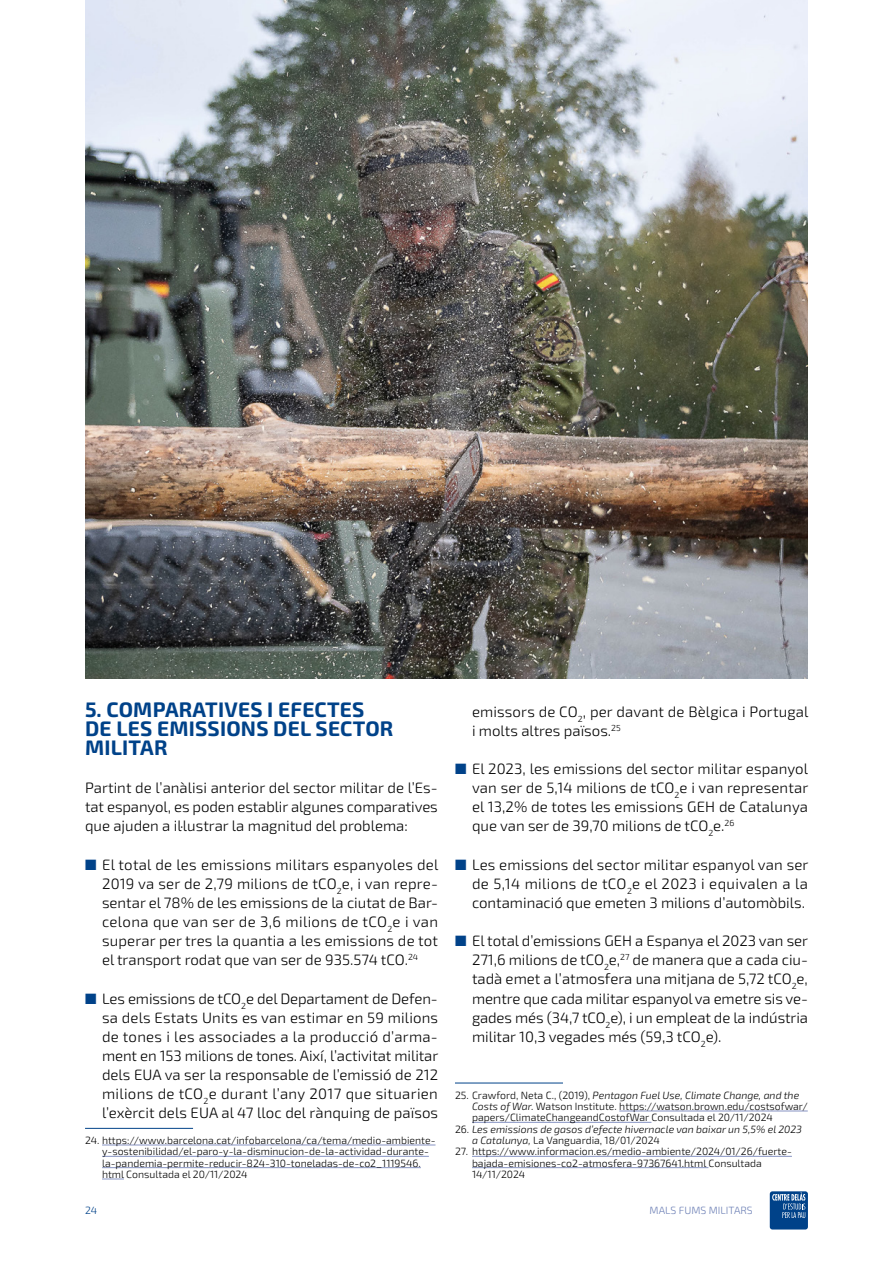
<style>
.page{position:relative;width:893px;height:1263px;background:#fff}
.page>*{position:absolute;margin:0;border:0;box-sizing:border-box;transform-origin:0 0}
.t1{font:700 21px/19.2px "Exo 2.0";letter-spacing:.01em;color:#004289}
.t2{font:300 15px/19.2px "Exo 2.0";color:#000;text-align:justify}
.t3{font:300 10.5px/11.4px "Exo 2.0";color:#000}
.t4{font:italic 300 10.5px/11.4px "Exo 2.0";color:#000}
.t5{font:300 10.5px "Exo 2.0";color:#6d80b6}
.t6{font:300 10.5px "Exo 2.0";color:#004289}
.s1{color:#004289}
.s2{font-style:italic}
.s3{font-style:normal}
</style>
<div class="page">
<div style="left:770px;top:1191px;width:38px;height:38px;background:#004289;border-radius:3px"></div>
<svg style="left:772px;top:1192px;width:33px;height:26px"></svg>
<hr style="left:85px;top:1128px;width:108px;height:1px;background:#004289">
<hr style="left:102px;top:1145px;width:334px;height:1px;background:#8693c2">
<hr style="left:102px;top:1156px;width:327px;height:1px;background:#8693c2">
<hr style="left:102px;top:1167px;width:319px;height:1px;background:#8693c2">
<svg style="left:102px;top:1179px;width:22px;height:1px"></svg>
<hr style="left:455px;top:1083px;width:108px;height:1px;background:#004289">
<hr style="left:619px;top:1111px;width:189px;height:1px;background:#8693c2">
<hr style="left:472px;top:1122px;width:179px;height:1px;background:#8693c2">
<hr style="left:472px;top:1156px;width:320px;height:1px;background:#8693c2">
<hr style="left:472px;top:1167px;width:236px;height:1px;background:#8693c2">
<img style="left:85px;top:0;width:723px;height:678px">
<h1 class="t1" style="left:85px;top:700px;width:310px">5. COMPARATIVES I EFECTES<br>DE LES EMISSIONS DEL SECTOR<br>MILITAR</h1>
<p class="t2" style="left:85px;top:778px;width:354px">Partint de l’anàlisi anterior del sector militar de l’Es&shy;tat espanyol, es poden establir algunes comparatives que ajuden a il·lustrar la magnitud del problema:</p>
<p class="t2" style="left:102px;top:855px;width:338px;text-indent:-17px"><span class="s1">■</span> El total de les emissions militars espanyoles del 2019 va ser de 2,79 milions de tCO<sub>2</sub>e, i van repre&shy;sentar el 78% de les emissions de la ciutat de Bar&shy;celona que van ser de 3,6 milions de tCO<sub>2</sub>e i van superar per tres la quantia a les emissions de tot el transport rodat que van ser de 935.574 tCO.<sup>24</sup></p>
<p class="t2" style="left:102px;top:989px;width:338px;text-indent:-17px"><span class="s1">■</span> Les emissions de tCO<sub>2</sub>e del Departament de Defen&shy;sa dels Estats Units es van estimar en 59 milions de tones i les associades a la producció d’arma&shy;ment en 153 milions de tones. Així, l’activitat militar dels EUA va ser la responsable de l’emissió de 212 milions de tCO<sub>2</sub>e durant l’any 2017 que situarien l’exèrcit dels EUA al 47 lloc del rànquing de països</p>
<p class="t3" style="left:102px;top:1135px;width:335px;text-indent:-17px">24. https://www.barcelona.cat/infobarcelona/ca/tema/medio-ambiente&shy;y-sostenibilidad/el-paro-y-la-disminucion-de-la-actividad-durante&shy;la-pandemia-permite-reducir-824-310-toneladas-de-co2_1119546. html Consultada el 20/11/2024</p>
<p class="t2" style="left:472px;top:702px;width:338px">emissors de CO<sub>2</sub>, per davant de Bèlgica i Portugal i molts altres països.<sup>25</sup></p>
<p class="t2" style="left:472px;top:759px;width:338px;text-indent:-17px"><span class="s1">■</span> El 2023, les emissions del sector militar espanyol van ser de 5,14 milions de tCO<sub>2</sub>e i van representar el 13,2% de totes les emissions GEH de Catalunya que van ser de 39,70 milions de tCO<sub>2</sub>e.<sup>26</sup></p>
<p class="t2" style="left:472px;top:855px;width:338px;text-indent:-17px"><span class="s1">■</span> Les emissions del sector militar espanyol van ser de 5,14 milions de tCO<sub>2</sub>e el 2023 i equivalen a la contaminació que emeten 3 milions d’automòbils.</p>
<p class="t2" style="left:472px;top:932px;width:338px;text-indent:-17px"><span class="s1">■</span> El total d’emissions GEH a Espanya el 2023 van ser 271,6 milions de tCO<sub>2</sub>e,<sup>27</sup> de manera que a cada ciu&shy;tadà emet a l’atmosfera una mitjana de 5,72 tCO<sub>2</sub>e, mentre que cada militar espanyol va emetre sis ve&shy;gades més (34,7 tCO<sub>2</sub>e), i un empleat de la indústria militar 10,3 vegades més (59,3 tCO<sub>2</sub>e).</p>
<p class="t3" style="left:472px;top:1089px;width:337px;text-indent:-17px">25. Crawford, Neta C., (2019), <span class="s2">Pentagon Fuel Use, Climate Change, and the<br>Costs of War.</span> Watson Institute. https://watson.brown.edu/costsofwar/ papers/ClimateChangeandCostofWar Consultada el 20/11/2024</p>
<p class="t4" style="left:472px;top:1123px;width:331px;text-indent:-17px"><span class="s3">26.</span> Les emissions de gasos d’efecte hivernacle van baixar un 5,5% el 2023 a Catalunya, <span class="s3">La Vanguardia, 18/01/2024</span></p>
<p class="t3" style="left:472px;top:1146px;width:321px;text-indent:-17px">27. https://www.informacion.es/medio-ambiente/2024/01/26/fuerte&shy;bajada-emisiones-co2-atmosfera-97367641.html Consultada<br>14/11/2024</p>
<p class="t6" style="left:85px;top:1204px;width:14px">24</p>
<p class="t5" style="left:650px;top:1204px;width:105px">MALS FUMS MILITARS</p>
</div>
